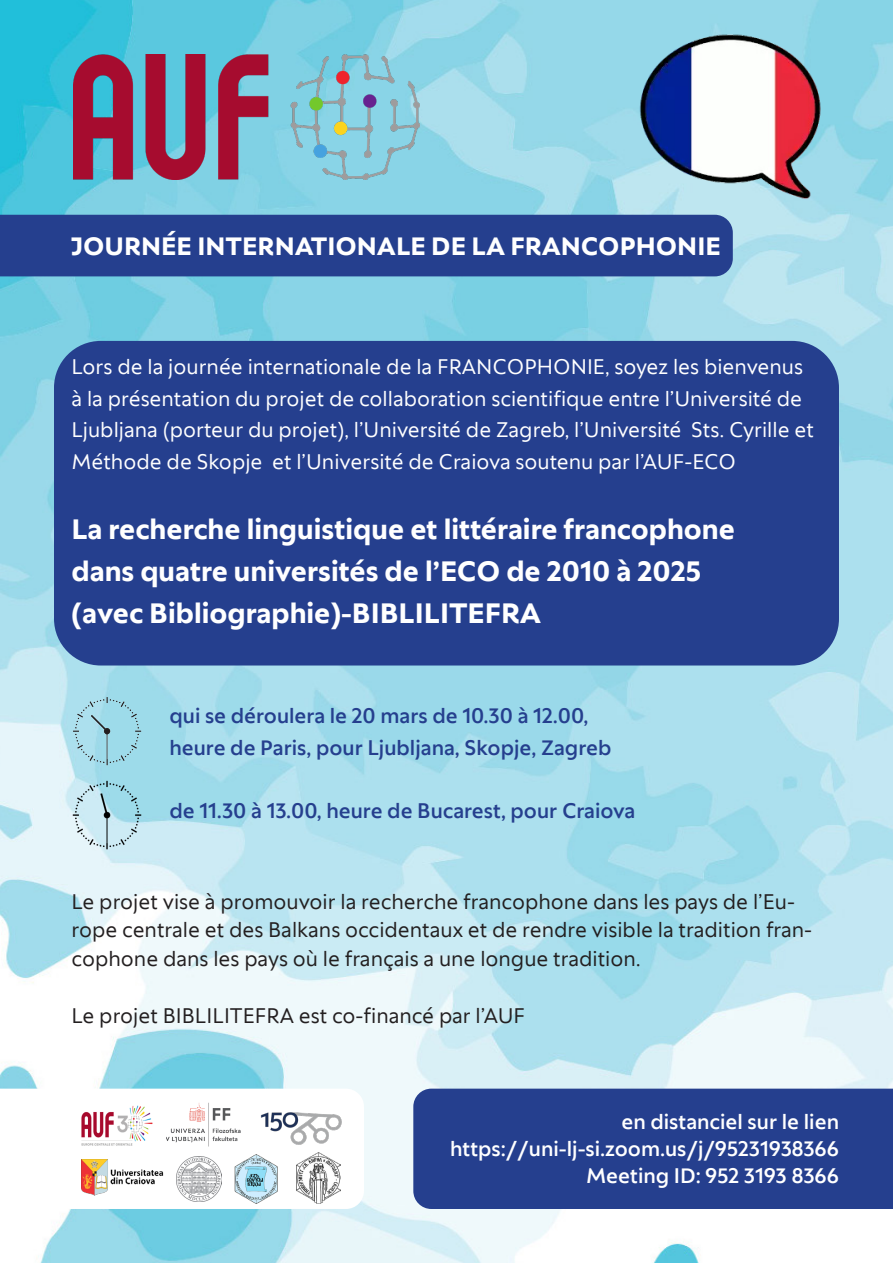
<style>
.page{position:relative;width:893px;height:1263px;background:#fff}
.page>*{position:absolute;margin:0;border:0;box-sizing:border-box;transform-origin:0 0}
.t1{font:700 28.5px/42px "Univerza Sans";color:#fff}
.t2{font:700 25.5px "Univerza Sans";color:#fff}
.t3{font:21px/31.5px "Univerza Sans";color:#fff}
.t4{font:21px/28.5px "Univerza Sans";color:#231f20}
.t5{font:500 21px/31.5px "Univerza Sans";color:#253f8e}
.t6{font:500 21px "Univerza Sans";color:#fff}
</style>
<div class="page">
<img style="left:0;top:0;width:893px;height:1263px">
<div style="left:0;top:215px;width:733px;height:61px;background:#253f8e"></div>
<div style="left:413px;top:1089px;width:480px;height:120px;background:#253f8e"></div>
<svg style="left:0;top:1089px;width:364px;height:120px"></svg>
<img style="left:73px;top:54px;width:346px;height:125px">
<div style="left:54px;top:341px;width:785px;height:324px;background:#253f8e;border-radius:47px"></div>
<img style="left:72px;top:695px;width:71px;height:71px">
<img style="left:72px;top:779px;width:71px;height:71px">
<img style="left:166px;top:1100px;width:86px;height:50px">
<img style="left:72px;top:1106px;width:87px;height:43px">
<img style="left:260px;top:1110px;width:85px;height:36px">
<img style="left:176px;top:1156px;width:45px;height:45px">
<img style="left:81px;top:1159px;width:82px;height:37px">
<img style="left:297px;top:1152px;width:43px;height:51px">
<img style="left:232px;top:1152px;width:51px;height:51px">
<img style="left:608px;top:34px;width:249px;height:166px">
<p class="t2" style="left:70px;top:227px;width:652px">JOURNÉE INTERNATIONALE DE LA FRANCOPHONIE</p>
<p class="t3" style="left:72px;top:350px;width:744px">Lors de la journée internationale de la FRANCOPHONIE, soyez les bienvenus à la présentation du projet de collaboration scientifique entre l’Université de Ljubljana (porteur du projet), l’Université de Zagreb, l’Université Sts. Cyrille et Méthode de Skopje et l’Université de Craiova soutenu par l’AUF-ECO</p>
<p class="t1" style="left:72px;top:508px;width:665px">La recherche linguistique et littéraire francophone dans quatre universités de l’ECO de 2010 à 2025 (avec Bibliographie)-BIBLILITEFRA</p>
<p class="t5" style="left:169px;top:699px;width:444px">qui se déroulera le 20 mars de 10.30 à 12.00, heure de Paris, pour Ljubljana, Skopje, Zagreb</p>
<p class="t5" style="left:169px;top:794px;width:467px">de 11.30 à 13.00, heure de Bucarest, pour Craiova</p>
<p class="t4" style="left:72px;top:886px;width:742px">Le projet vise à promouvoir la recherche francophone dans les pays de l’Eu&shy;rope centrale et des Balkans occidentaux et de rendre visible la tradition fran&shy;cophone dans les pays où le français a une longue tradition.</p>
<p class="t4" style="left:72px;top:1000px;width:455px">Le projet BIBLILITEFRA est co-financé par l’AUF</p>
<p class="t6" style="left:621px;top:1106px;width:219px">en distanciel sur le lien</p>
<p class="t6" style="left:450px;top:1133px;width:390px">https://uni-lj-si.zoom.us/j/95231938366</p>
<p class="t6" style="left:586px;top:1160px;width:254px">Meeting ID: 952 3193 8366</p>
</div>
